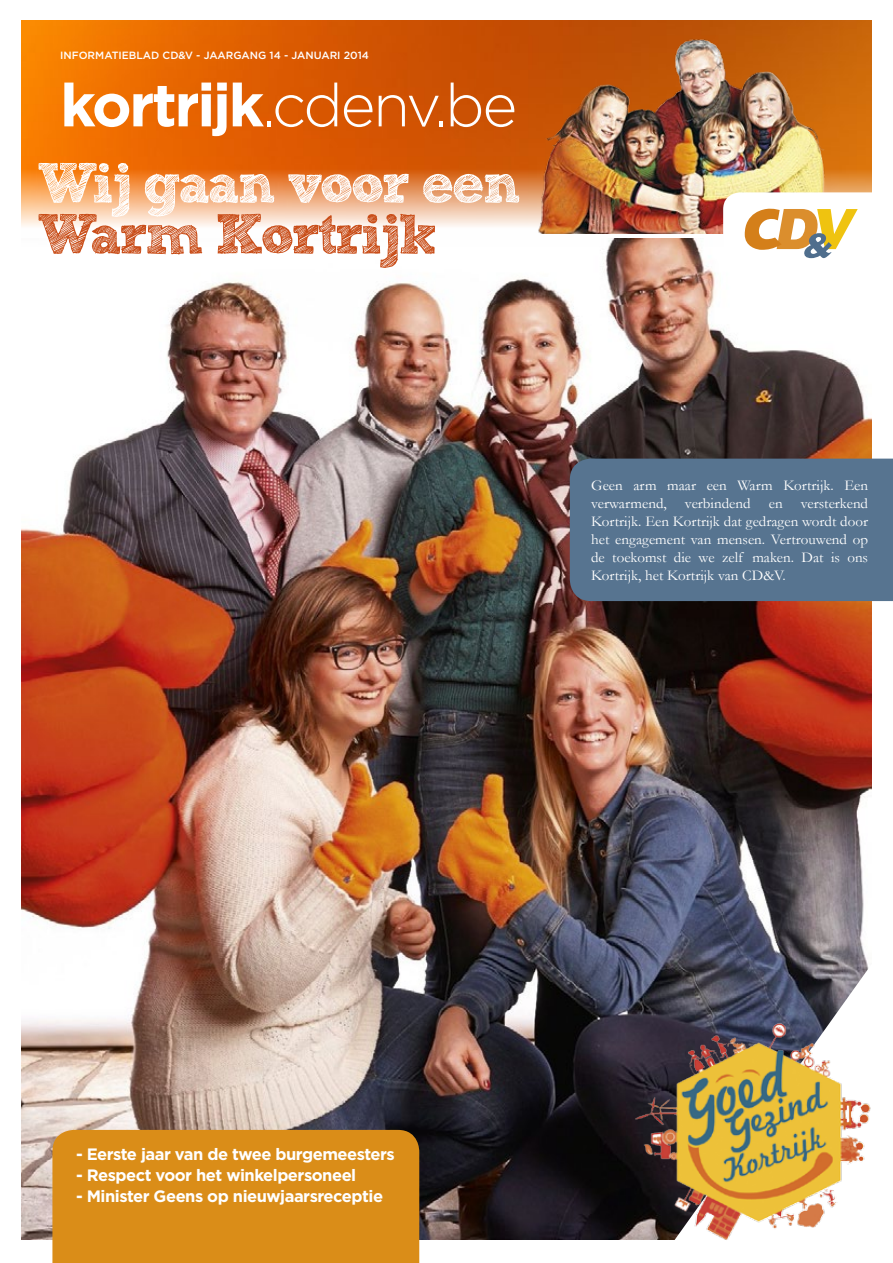
<style>
.page{position:relative;width:893px;height:1263px;background:#fff}
.page>*{position:absolute;margin:0;border:0;box-sizing:border-box;transform-origin:0 0}
.t1{font:300 60px "Gotham";letter-spacing:-.04em;color:#fff}
.t2{font:700 55.8px "freeversion Sketch Block";letter-spacing:-.05em;color:#fff}
.t3{font:700 55.8px "freeversion Sketch Block";letter-spacing:-.05em;color:#c94d18}
.t4{font:700 16.5px "Gotham";letter-spacing:-.03em;color:#fff}
.t5{font:15px/18px "Garamond";color:#fff;text-align:justify}
.t6{font:500 10.5px "Gotham";color:#fff}
.s1{font-weight:700}
</style>
<div class="page">
<img style="left:21px;top:246px;width:851px;height:993px">
<img style="left:21px;top:20px;width:677px;height:226px">
<img style="left:470px;top:20px;width:402px;height:214px">
<svg style="left:723px;top:192px;width:149px;height:79px"></svg>
<svg style="left:663px;top:944px;width:209px;height:68px;background:#5c5d6c"></svg>
<img style="left:631px;top:1012px;width:241px;height:228px">
<div style="left:570px;top:459px;width:323px;height:142px;background:#577490"></div>
<div style="left:52px;top:1130px;width:367px;height:133px;background:#da8d18"></div>
<p class="t6" style="left:60px;top:48px;width:310px">INFORMATIEBLAD CD&amp;V - JAARGANG 14 - JANUARI 2014</p>
<h1 class="t1" style="left:60px;top:67px;width:459px"><span class="s1">kortrijk</span>.cdenv.be</h1>
<h2 class="t2" style="left:37px;top:162px;width:486px">Wij gaan voor een</h2>
<h2 class="t3" style="left:37px;top:213px;width:401px">Warm Kortrijk</h2>
<p class="t5" style="left:591px;top:476px;width:279px">Geen arm maar een Warm Kortrijk. Een verwarmend, verbindend en versterkend Kortrijk. Een Kortrijk dat gedragen wordt door het engagement van mensen. Vertrouwend op de toekomst die we zelf maken. Dat is ons Kortrijk, het Kortrijk van CD&amp;V.</p>
<p class="t4" style="left:76px;top:1143px;width:320px">- Eerste jaar van de twee burgemeesters</p>
<p class="t4" style="left:76px;top:1164px;width:282px">- Respect voor het winkelpersoneel</p>
<p class="t4" style="left:76px;top:1185px;width:309px">- Minister Geens op nieuwjaarsreceptie</p>
</div>
